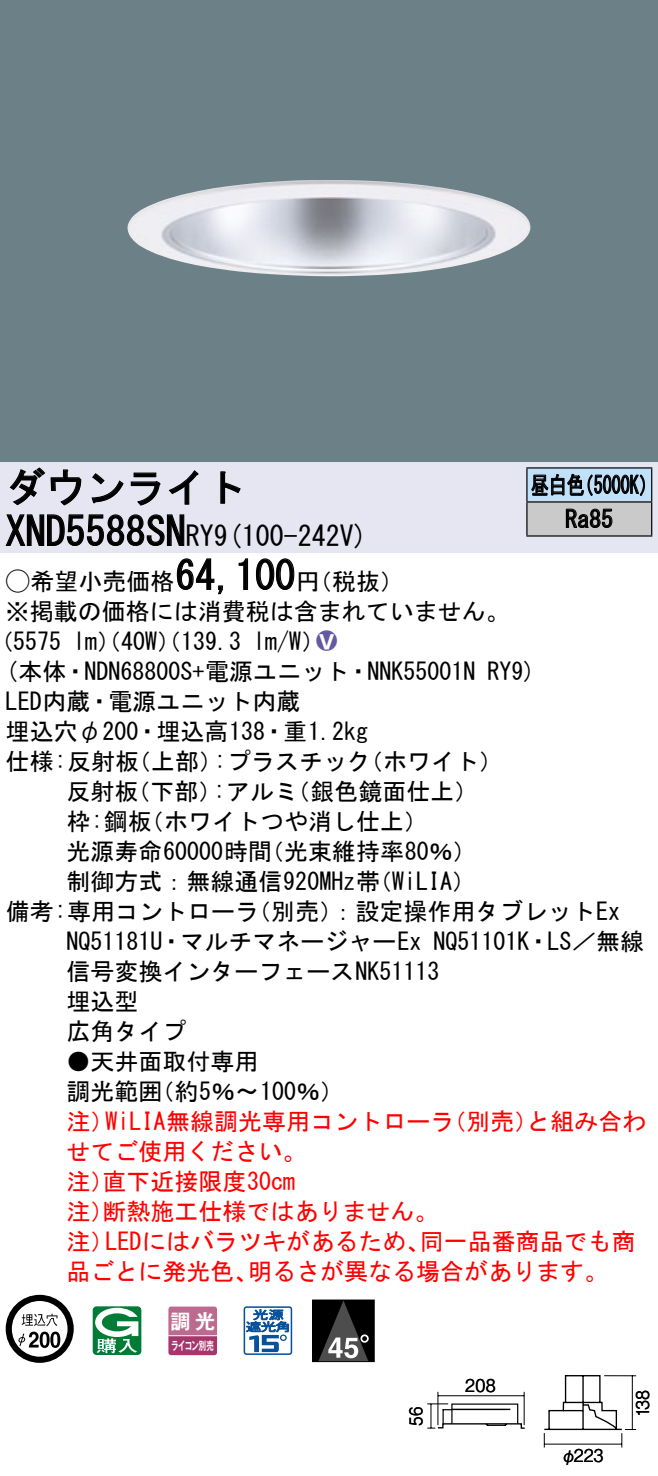
<style>
.page{position:relative;width:658px;height:1476px;background:#fff}
.page>*{position:absolute;margin:0;border:0;box-sizing:border-box;transform-origin:0 0}
.t1{font:40px "MS Gothic";color:#000}
.t2{font:28px "MS Gothic";color:#000}
.t3{font:24px/30px "MS Gothic";color:#000}
.t4{font:24px/30px "MS Gothic";color:#f00}
.t5{font:24px/34px "MS Gothic";color:#000;scale:.75 1}
.t6{font:24px "Ford Classification 1";color:#635aa0}
.t7{font:20px "Gothic MB101 Pro De Bold 90 pv RKSJ H";color:#fff}
.t8{font:17.6px "Gothic BBB Pro Medium 90 pv RKSJ H";letter-spacing:.005em;color:#000;scale:.9 1}
.t9{font:17.6px "Gothic BBB Pro Medium 90 pv RKSJ H";letter-spacing:.005em;color:#000;scale:.85 1}
.t10{font:11.6px "Gothic MB101 Pro De Bold 90 pv RKSJ H";letter-spacing:-.05em;color:#fff;scale:.65 1}
.s1{font-size:28px}
.s2{font-family:"Ford Classification 1"}
.s3{color:#fff}
</style>
<div class="page">
<div style="left:0;top:0;width:658px;height:462px;background:#6c8087"></div>
<img style="left:127px;top:180px;width:403px;height:96px">
<div style="left:0;top:462px;width:658px;height:90px;background:#e6e5f2"></div>
<svg style="left:9px;top:467px;width:73px;height:39px"></svg>
<svg style="left:91px;top:473px;width:33px;height:30px"></svg>
<svg style="left:130px;top:472px;width:30px;height:34px"></svg>
<svg style="left:168px;top:470px;width:30px;height:35px"></svg>
<svg style="left:220px;top:471px;width:21px;height:33px"></svg>
<svg style="left:5px;top:514px;width:180px;height:32px"></svg>
<svg style="left:176px;top:558px;width:47px;height:37px"></svg>
<svg style="left:238px;top:558px;width:10px;height:32px"></svg>
<svg style="left:256px;top:558px;width:39px;height:32px"></svg>
<svg style="left:6px;top:1295px;width:68px;height:68px"></svg>
<svg style="left:40px;top:1331px;width:10px;height:17px"></svg>
<svg style="left:50px;top:1331px;width:10px;height:17px"></svg>
<svg style="left:93px;top:1306px;width:48px;height:49px"></svg>
<svg style="left:168px;top:1306px;width:49px;height:49px;background:#b55984"></svg>
<hr style="left:168px;top:1335px;width:49px;height:1px;background:#fff">
<svg style="left:243px;top:1306px;width:49px;height:49px"></svg>
<div style="left:312px;top:1299px;width:62px;height:63px;border:1px solid #000"></div>
<div style="left:312px;top:1300px;width:62px;height:61px;background:#000"></div>
<svg style="left:318px;top:1301px;width:50px;height:60px"></svg>
<div style="left:527px;top:468px;width:124px;height:34px;background:#c1e1fa"></div>
<div style="left:527px;top:502px;width:124px;height:34px;background:#cacaca"></div>
<hr style="left:526px;top:467px;width:126px;height:2px;background:#000">
<hr style="left:526px;top:468px;width:1px;height:33px;background:#000">
<hr style="left:651px;top:468px;width:1px;height:33px;background:#000">
<hr style="left:526px;top:501px;width:126px;height:2px;background:#000">
<hr style="left:526px;top:502px;width:1px;height:33px;background:#000">
<hr style="left:651px;top:502px;width:1px;height:33px;background:#000">
<hr style="left:526px;top:535px;width:126px;height:2px;background:#000">
<svg style="left:531px;top:473px;width:114px;height:23px"></svg>
<svg style="left:565px;top:508px;width:47px;height:20px"></svg>
<svg style="left:543px;top:1375px;width:93px;height:72px"></svg>
<svg style="left:427px;top:1403px;width:98px;height:26px"></svg>
<div style="left:451px;top:1403px;width:67px;height:21px;border:1px solid #000"></div>
<hr style="left:437px;top:1392px;width:1px;height:33px;background:#000">
<hr style="left:523px;top:1392px;width:2px;height:33px;background:#000">
<hr style="left:438px;top:1395px;width:86px;height:1px;background:#000">
<h1 class="t1" style="left:6px;top:467px;width:242px">ダウンライト</h1>
<p class="t2" style="left:214px;top:522px;width:155px">(9 100-242 (V</p>
<h1 class="t1" style="left:6px;top:511px;width:210px">XND5588SN<span class="s1">RY</span></h1>
<h1 class="t1" style="left:175px;top:555px;width:121px">64,100</h1>
<p class="t3" style="left:6px;top:566px;width:505px"><span class="s2">A</span>希望小売価格<br>※掲載の価格には消費税は含まれていません。</p>
<p class="t6" style="left:316px;top:629px;width:22px">2<span class="s3">8</span></p>
<p class="t3" style="left:296px;top:566px;width:109px">（円税抜(</p>
<p class="t3" style="left:253px;top:626px;width:73px">l m (W/</p>
<p class="t3" style="left:-11px;top:626px;width:74px">（5575</p>
<p class="t3" style="left:73px;top:626px;width:170px">lm）（40 ）（W 139.3</p>
<p class="t5" style="left:565px;top:468px;width:65px;text-indent:-34px">昼白色<br>Ra85</p>
<p class="t5" style="left:575px;top:468px;width:109px">（5000 (K</p>
<p class="t3" style="left:6px;top:656px;width:471px">(本体・NDN68800 +S 電源ユニット・NNK55001N</p>
<p class="t3" style="left:6px;top:686px;width:296px">LED内蔵・電源ユニット内蔵</p>
<p class="t3" style="left:6px;top:716px;width:364px">埋込穴φ200・埋込高138・重1.2kg</p>
<p class="t3" style="left:359px;top:746px;width:145px">（ホワイト(</p>
<p class="t3" style="left:487px;top:656px;width:50px">RY (9</p>
<p class="t3" style="left:214px;top:746px;width:158px">:プラスチック</p>
<p class="t3" style="left:6px;top:746px;width:135px">仕様:反射板</p>
<p class="t3" style="left:127px;top:746px;width:97px">（上部）</p>
<p class="t3" style="left:66px;top:776px;width:74px">反射板</p>
<p class="t3" style="left:126px;top:776px;width:97px">（下部）</p>
<p class="t3" style="left:213px;top:776px;width:86px">:アルミ</p>
<p class="t3" style="left:286px;top:776px;width:193px">（銀色鏡面仕上(</p>
<p class="t3" style="left:66px;top:806px;width:87px">枠:鋼板</p>
<p class="t3" style="left:140px;top:806px;width:290px">（ホワイトつや消し仕上(</p>
<p class="t3" style="left:66px;top:836px;width:207px">光源寿命60000時間</p>
<p class="t3" style="left:260px;top:836px;width:218px">（光束維持率80％(</p>
<p class="t3" style="left:247px;top:866px;width:374px;text-indent:-181px">制御方式：無線通信920MHz帯<br>（別売：）設定操作用タブレットEx</p>
<p class="t3" style="left:368px;top:866px;width:109px">（WiLIA(</p>
<p class="t3" style="left:6px;top:896px;width:255px">備考:専用コントローラ</p>
<p class="t3" style="left:66px;top:926px;width:374px">NQ51181 ・U マルチマネージャーEx信号変換インターフェースNK51113埋込型<br>広角タイプ</p>
<p class="t3" style="left:150px;top:1046px;width:195px;text-indent:-84px">●天井面取付専用<br>（約5％〜100％(</p>
<p class="t3" style="left:433px;top:926px;width:212px">NQ51101 ・K LS／無線</p>
<p class="t3" style="left:66px;top:1076px;width:97px">調光範囲</p>
<p class="t4" style="left:105px;top:1106px;width:350px">WiLIA無線調光専用コントローラ</p>
<p class="t4" style="left:442px;top:1106px;width:97px">（別売）</p>
<p class="t4" style="left:66px;top:1106px;width:49px">注）</p>
<p class="t4" style="left:66px;top:1136px;width:241px">せてご使用ください。</p>
<p class="t4" style="left:102px;top:1166px;width:194px">直下近接限度30cm</p>
<p class="t4" style="left:102px;top:1166px;width:337px;text-indent:-36px">注）<br>断熱施工仕様ではありません。</p>
<p class="t4" style="left:66px;top:1196px;width:49px">注）</p>
<p class="t4" style="left:526px;top:1106px;width:121px">と組み合わ</p>
<p class="t4" style="left:66px;top:1226px;width:49px">注）</p>
<p class="t4" style="left:105px;top:1226px;width:326px">LEDにはバラツキがあるため、</p>
<p class="t4" style="left:420px;top:1226px;width:217px">同一品番商品でも商</p>
<p class="t4" style="left:66px;top:1256px;width:193px">品ごとに発光色、</p>
<p class="t4" style="left:248px;top:1256px;width:362px">明るさが異なる場合があります。</p>
<p class="t7" style="left:171px;top:1304px;width:46px">調光</p>
<p class="t10" style="left:171px;top:1335px;width:67px">ライコン別売</p>
<p class="t9" style="left:402px;top:1426px;width:24px;rotate:-90deg">56</p>
<p class="t8" style="left:465px;top:1371px;width:36px">208</p>
<p class="t8" style="left:573px;top:1441px;width:35px">223</p>
<p class="t8" style="left:560px;top:1441px;width:19px">φ</p>
<p class="t8" style="left:628px;top:1416px;width:31px;rotate:-90deg">138</p>
</div>
